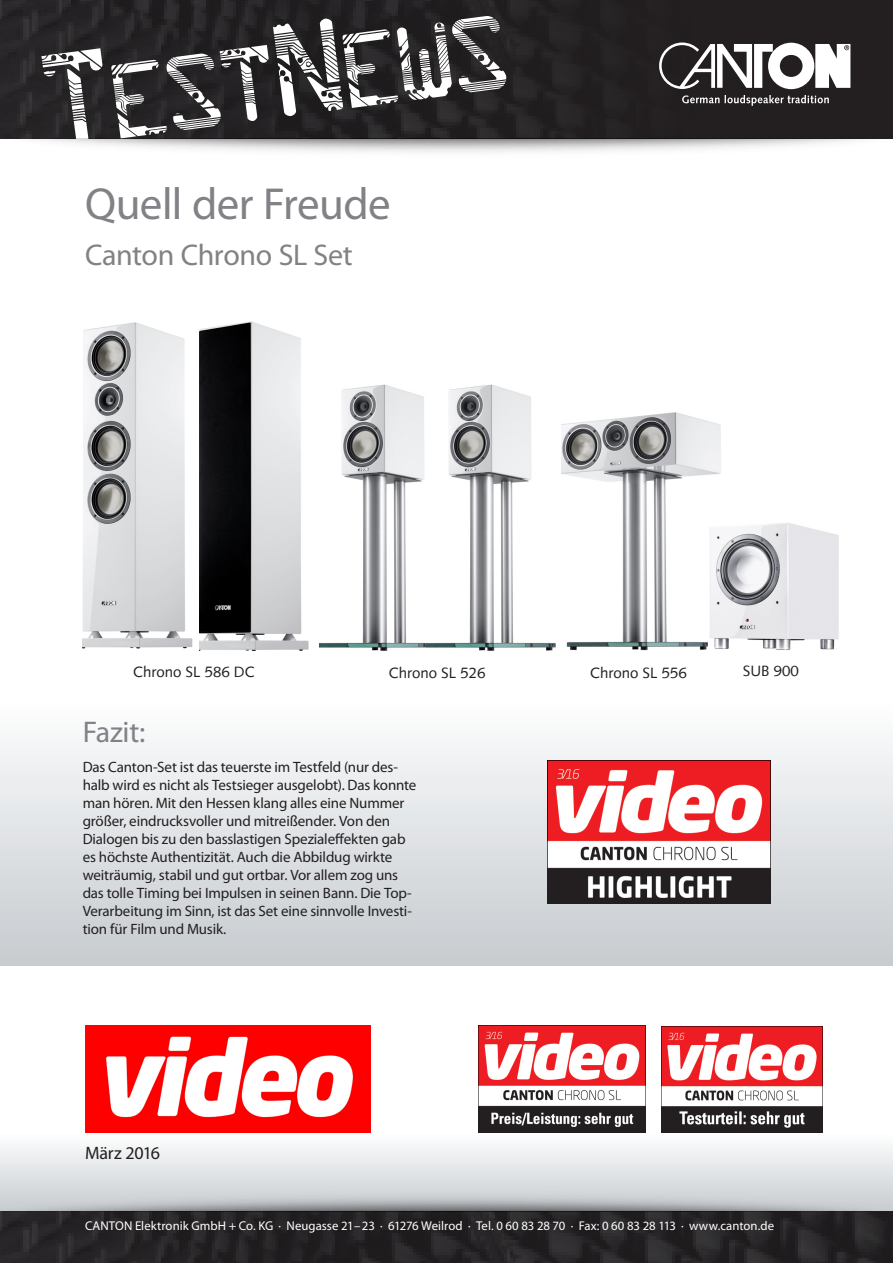
<style>
.page{position:relative;width:893px;height:1263px;background:#fff}
.page>*{position:absolute;margin:0;border:0;box-sizing:border-box;transform-origin:0 0}
.t1{font:45px "Myriad Pro";letter-spacing:-.01em;color:#808285}
.t2{font:30px "Myriad Pro";letter-spacing:-.01em;color:#808285}
.t3{font:18px "Myriad Pro";letter-spacing:-.015em;color:#231f20}
.t4{font:15px/18px "Myriad Pro";letter-spacing:-.01em;color:#231f20}
.t5{font:15px "Syntax";color:#231f20}
.t6{font:12.75px "Myriad Pro";color:#fff}
</style>
<div class="page">
<div style="left:0;top:697px;width:893px;height:268px;background:linear-gradient(to bottom,#fefefe,#c5cace)"></div>
<svg style="left:0;top:1132px;width:893px;height:53px"></svg>
<img style="left:85px;top:1025px;width:285px;height:107px">
<img style="left:478px;top:1026px;width:168px;height:107px">
<img style="left:83px;top:321px;width:226px;height:330px">
<img style="left:548px;top:760px;width:222px;height:143px">
<img style="left:561px;top:412px;width:160px;height:239px">
<img style="left:319px;top:384px;width:107px;height:267px">
<img style="left:426px;top:384px;width:130px;height:267px">
<img style="left:662px;top:1026px;width:160px;height:106px">
<img style="left:708px;top:494px;width:131px;height:157px">
<img style="left:0;top:0;width:893px;height:152px">
<svg style="left:659px;top:43px;width:191px;height:46px"></svg>
<svg style="left:682px;top:95px;width:147px;height:11px;background:#5a5758"></svg>
<svg style="left:41px;top:16px;width:465px;height:122px;background:#4b4a4b"></svg>
<img style="left:0;top:1185px;width:893px;height:78px">
<p class="t1" style="left:85px;top:176px;width:307px">Quell der Freude</p>
<p class="t2" style="left:85px;top:236px;width:269px">Canton Chrono SL Set</p>
<p class="t5" style="left:133px;top:663px;width:123px">Chrono SL 586 DC</p>
<p class="t5" style="left:389px;top:664px;width:98px">Chrono SL 526</p>
<p class="t5" style="left:590px;top:664px;width:98px">Chrono SL 556</p>
<p class="t5" style="left:743px;top:662px;width:57px">SUB 900</p>
<p class="t2" style="left:83px;top:713px;width:64px">Fazit:</p>
<p class="t4" style="left:83px;top:757px;width:335px">Das Canton-Set ist das teuerste im Testfeld (nur des&shy;halb wird es nicht als Testsieger ausgelobt). Das konnte man hören. Mit den Hessen klang alles eine Nummer größer, eindrucksvoller und mitreißender. Von den Dialogen bis zu den basslastigen Spezialeffekten gab es höchste Authentizität. Auch die Abbildug wirkte weiträumig, stabil und gut ortbar. Vor allem zog uns das tolle Timing bei Impulsen in seinen Bann. Die Top-Verarbeitung im Sinn, ist das Set eine sinnvolle Investi&shy;tion für Film und Musik.</p>
<p class="t3" style="left:85px;top:1142px;width:77px">März 2016</p>
<p class="t6" style="left:85px;top:1218px;width:691px">CANTON Elektronik GmbH + Co. KG · Neugasse 21–23 · 61276 Weilrod · Tel. 0 60 83 28 70 · Fax: 0 60 83 28 113 · www.canton.de</p>
</div>
